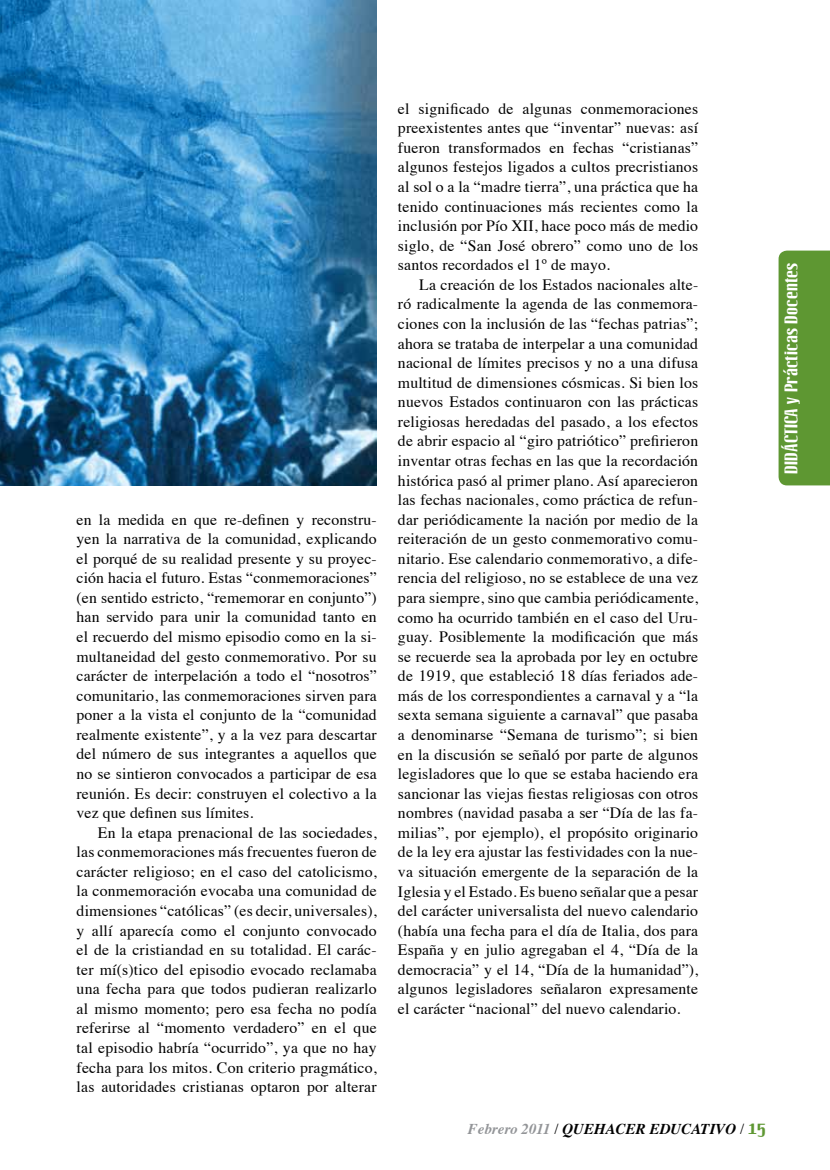
<style>
.page{position:relative;width:830px;height:1170px;background:#fff}
.page>*{position:absolute;margin:0;border:0;box-sizing:border-box;transform-origin:0 0}
.t1{font:700 18px "Linotype Octane";color:#fff}
.t2{font:15.75px/19.5px "Times";letter-spacing:.01em;color:#000;text-align:justify}
.t3{font:italic 700 15px "Times";color:#000}
.s1{color:#939598}
.s2{font-weight:400;font-style:normal}
.s3{font-family:"Linotype Octane";font-style:normal;font-size:18px;color:#5e9732}
</style>
<div class="page">
<div style="left:778px;top:250px;width:51px;height:235px;background:#5e9732"></div>
<img style="left:0;top:0;width:376px;height:485px">
<p class="t2" style="left:77px;top:508px;width:301px">en la medida en que re-definen y reconstru&shy;yen la narrativa de la comunidad, explicando el porqué de su realidad presente y su proyec&shy;ción hacia el futuro. Estas “conmemoraciones” (en sentido estricto, “rememorar en conjunto”) han servido para unir la comunidad tanto en el recuerdo del mismo episodio como en la si&shy;multaneidad del gesto conmemorativo. Por su carácter de interpelación a todo el “nosotros” comunitario, las conmemoraciones sirven para poner a la vista el conjunto de la “comunidad realmente existente”, y a la vez para descartar del número de sus integrantes a aquellos que no se sintieron convocados a participar de esa reunión. Es decir: construyen el colectivo a la vez que definen sus límites.</p>
<p class="t2" style="left:77px;top:821px;width:301px;text-indent:21px">En la etapa prenacional de las sociedades, las conmemoraciones más frecuentes fueron de carácter religioso; en el caso del catolicismo, la conmemoración evocaba una comunidad de dimensiones “católicas” (es decir, universales), y allí aparecía como el conjunto convocado el de la cristiandad en su totalidad. El carác&shy;ter mí(s)tico del episodio evocado reclamaba una fecha para que todos pudieran realizarlo al mismo momento; pero esa fecha no podía referirse al “momento verdadero” en el que tal episodio habría “ocurrido”, ya que no hay fecha para los mitos. Con criterio pragmático, las autoridades cristianas optaron por alterar</p>
<p class="t2" style="left:398px;top:97px;width:301px">el significado de algunas conmemoraciones preexistentes antes que “inventar” nuevas: así fueron transformados en fechas “cristianas” algunos festejos ligados a cultos precristianos al sol o a la “madre tierra”, una práctica que ha tenido continuaciones más recientes como la inclusión por Pío XII, hace poco más de medio siglo, de “San José obrero” como uno de los santos recordados el 1º de mayo.</p>
<p class="t2" style="left:398px;top:273px;width:301px;text-indent:21px">La creación de los Estados nacionales alte&shy;ró radicalmente la agenda de las conmemora&shy;ciones con la inclusión de las “fechas patrias”; ahora se trataba de interpelar a una comunidad nacional de límites precisos y no a una difusa multitud de dimensiones cósmicas. Si bien los nuevos Estados continuaron con las prácticas religiosas heredadas del pasado, a los efectos de abrir espacio al “giro patriótico” prefirieron inventar otras fechas en las que la recordación histórica pasó al primer plano. Así aparecieron las fechas nacionales, como práctica de refun&shy;dar periódicamente la nación por medio de la reiteración de un gesto conmemorativo comu&shy;nitario. Ese calendario conmemorativo, a dife&shy;rencia del religioso, no se establece de una vez para siempre, sino que cambia periódicamente, como ha ocurrido también en el caso del Uru&shy;guay. Posiblemente la modificación que más se recuerde sea la aprobada por ley en octubre de 1919, que estableció 18 días feriados ade&shy;más de los correspondientes a carnaval y a “la sexta semana siguiente a carnaval” que pasaba a denominarse “Semana de turismo”; si bien en la discusión se señaló por parte de algunos legisladores que lo que se estaba haciendo era sancionar las viejas fiestas religiosas con otros nombres (navidad pasaba a ser “Día de las fa&shy;milias”, por ejemplo), el propósito originario de la ley era ajustar las festividades con la nue&shy;va situación emergente de la separación de la Iglesia y el Estado. Es bueno señalar que a pesar del carácter universalista del nuevo calendario (había una fecha para el día de Italia, dos para España y en julio agregaban el 4, “Día de la democracia” y el 14, “Día de la humanidad”), algunos legisladores señalaron expresamente el carácter “nacional” del nuevo calendario.</p>
<p class="t1" style="left:780px;top:474px;width:213px;rotate:-90deg">DIDÁCTICA y Prácticas Docentes</p>
<p class="t3" style="left:467px;top:1114px;width:300px"><span class="s1">Febrero 2011</span> <span class="s2">/</span> QUEHACER EDUCATIVO <span class="s2">/</span> <span class="s3">15</span></p>
</div>
